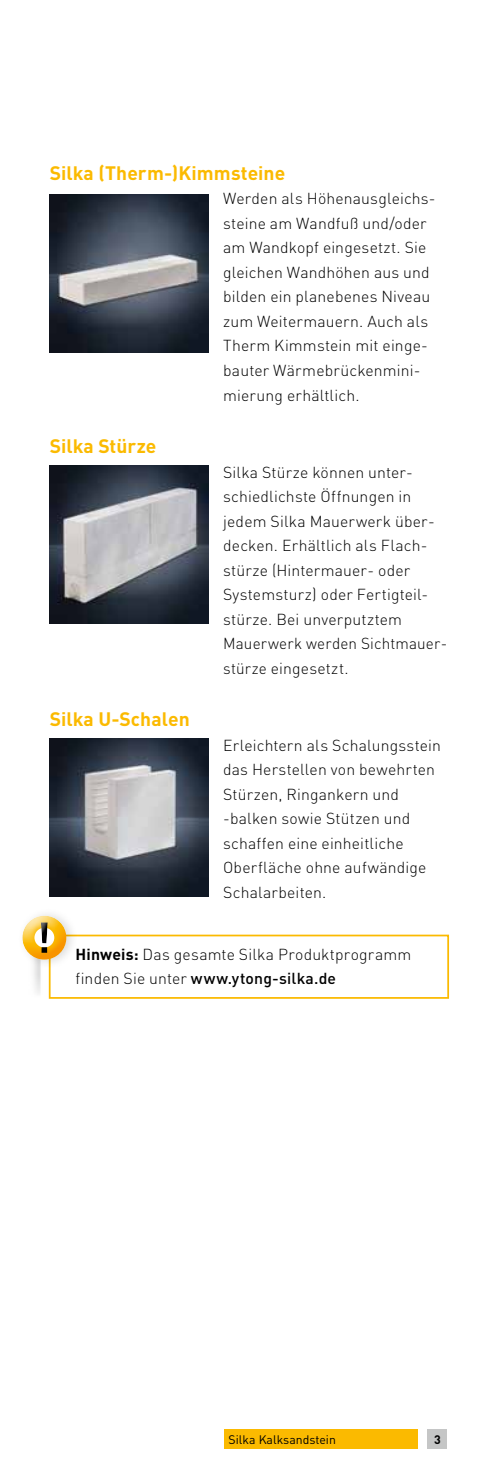
<style>
.page{position:relative;width:497px;height:1474px;background:#fff}
.page>*{position:absolute;margin:0;border:0;box-sizing:border-box;transform-origin:0 0}
.t1{font:700 19.25px "DIN";letter-spacing:.005em;color:#fbba00}
.t2{font:300 15.75px/24.5px "DIN";letter-spacing:.01em;color:#000}
.t3{font:12.25px "DIN";color:#000}
.t4{font:700 12.25px "DIN";color:#000}
.s1{font-weight:700}
.s2{font-weight:500}
</style>
<div class="page">
<div style="left:427px;top:1429px;width:19px;height:20px;background:#c5c6c6"></div>
<div style="left:223px;top:1429px;width:194px;height:20px;background:#fbba00"></div>
<img style="left:50px;top:194px;width:158px;height:159px">
<img style="left:50px;top:465px;width:158px;height:159px">
<img style="left:50px;top:738px;width:158px;height:158px">
<img style="left:34px;top:969px;width:62px;height:30px">
<div style="left:49px;top:934px;width:399px;height:64px;background:#fff;border:2px solid #fbba00"></div>
<div style="left:17px;top:907px;width:62px;height:62px;background:#000;opacity:.15"></div>
<div style="left:19px;top:913px;width:47px;height:33px;background:#fff;opacity:.75"></div>
<div style="left:19px;top:921px;width:47px;height:39px;background:#fbba00;opacity:.75"></div>
<div style="left:39px;top:922px;width:10px;height:28px;background:#fff;opacity:.75"></div>
<div style="left:39px;top:923px;width:10px;height:32px;background:#000;opacity:.75"></div>
<p class="t1" style="left:50px;top:160px;width:237px">Silka (Therm-)Kimmsteine</p>
<p class="t2" style="left:223px;top:186px;width:214px">Werden als Höhenausgleichs&shy;steine am Wandfuß und/oder am Wandkopf eingesetzt. Sie gleichen Wandhöhen aus und bilden ein planebenes Niveau zum Weitermauern. Auch als<br>Therm Kimmstein mit einge&shy;bauter Wärmebrückenmini&shy;mierung erhältlich.</p>
<p class="t1" style="left:50px;top:433px;width:108px">Silka Stürze</p>
<p class="t2" style="left:223px;top:459px;width:225px">Silka Stürze können unter&shy;schiedlichste Öffnungen in jedem Silka Mauerwerk über&shy;decken. Erhältlich als Flach&shy;stürze (Hintermauer- oder<br>Systemsturz) oder Fertigteil&shy;stürze. Bei unverputztem<br>Mauerwerk werden Sichtmauer&shy;stürze eingesetzt.</p>
<p class="t1" style="left:50px;top:706px;width:141px">Silka U-Schalen</p>
<p class="t2" style="left:223px;top:732px;width:219px">Erleichtern als Schalungsstein das Herstellen von bewehrten<br>Stürzen, Ringankern und -balken sowie Stützen und schaffen eine einheitliche<br>Oberfläche ohne aufwändige<br>Schalarbeiten.</p>
<p class="t2" style="left:75px;top:941px;width:337px"><span class="s1">Hinweis:</span> Das gesamte Silka Produktprogramm finden Sie unter <span class="s2">www.ytong-silka.de</span></p>
<p class="t3" style="left:228px;top:1431px;width:109px">Silka Kalksandstein</p>
<p class="t4" style="left:433px;top:1431px;width:8px">3</p>
</div>
